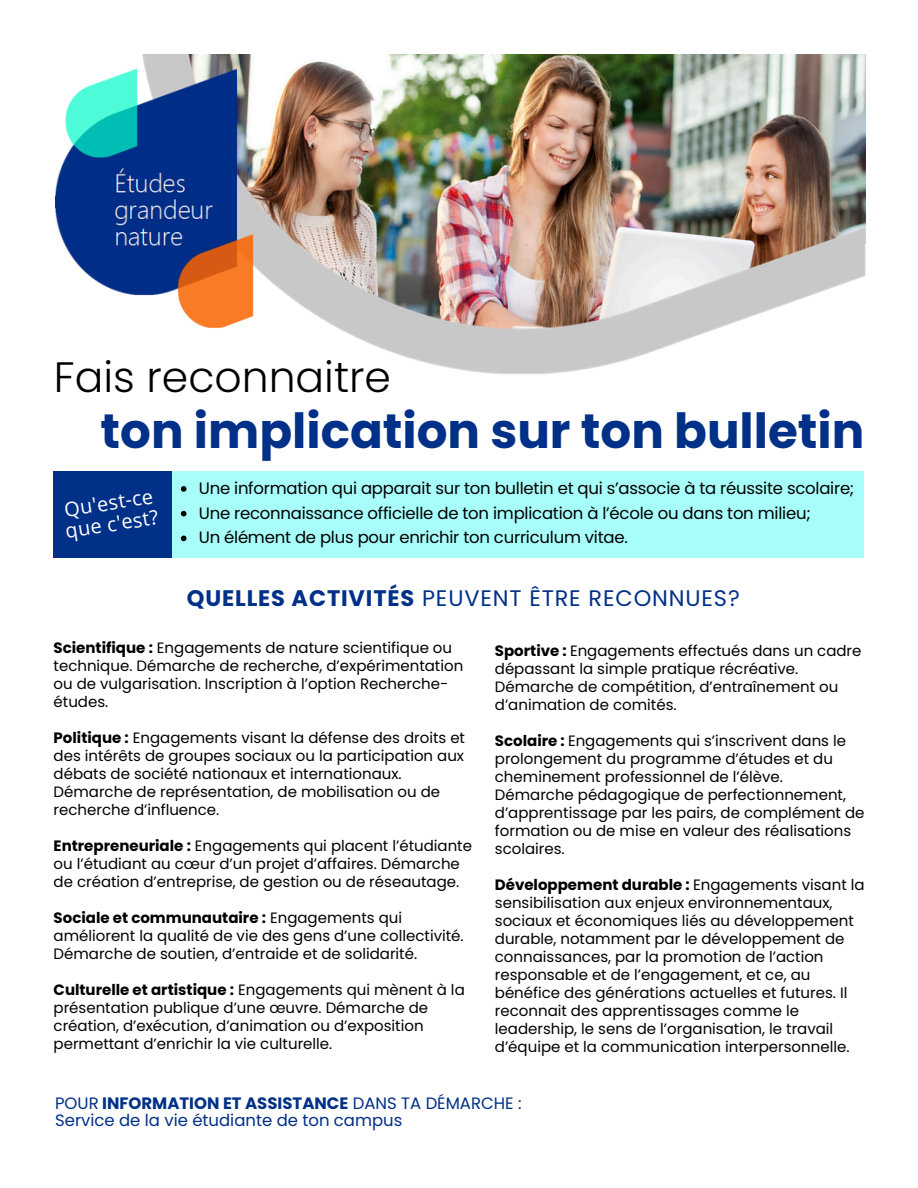
<style>
.page{position:relative;width:918px;height:1188px;background:#fff}
.page>*{position:absolute;margin:0;border:0;box-sizing:border-box;transform-origin:0 0}
.t1{font:700 48.3px "Poppins";color:#003087}
.t2{font:300 42.45px "Poppins";color:#000}
.t3{font:22.5px "Poppins";letter-spacing:.04em;color:#003087}
.t4{font:19.95px/21.5px "Open Sans";color:#fefefe}
.t5{font:16.5px "Poppins";letter-spacing:-.015em;color:#000}
.t6{font:16.5px/16.8px "Poppins";color:#003087}
.t7{font:15px/18px "Poppins";color:#000}
.s1{font-weight:700}
</style>
<div class="page">
<img style="left:55px;top:54px;width:810px;height:320px">
<div style="left:161px;top:471px;width:703px;height:86px;background:#a6fdf9"></div>
<div style="left:54px;top:471px;width:118px;height:86px;background:#003087"></div>
<svg style="left:181px;top:486px;width:6px;height:6px"></svg>
<svg style="left:181px;top:511px;width:6px;height:5px"></svg>
<svg style="left:181px;top:536px;width:6px;height:5px"></svg>
<p class="t2" style="left:54px;top:348px;width:339px">Fais reconnaitre</p>
<h2 class="t1" style="left:101px;top:397px;width:765px">ton implication sur ton bulletin</h2>
<h1 class="t5" style="left:199px;top:477px;width:657px">Une information qui apparait sur ton bulletin et qui s’associe à ta réussite scolaire;</h1>
<p class="t5" style="left:199px;top:501px;width:613px">Une reconnaissance officielle de ton implication à l’école ou dans ton milieu;</p>
<p class="t5" style="left:199px;top:526px;width:431px">Un élément de plus pour enrichir ton curriculum vitae.</p>
<p class="t3" style="left:187px;top:583px;width:554px"><span class="s1">QUELLES ACTIVITÉS</span> PEUVENT ÊTRE RECONNUES?</p>
<h4 class="t7" style="left:54px;top:639px;width:411px"><span class="s1">Scientifique :</span> Engagements de nature scientifique ou technique. Démarche de recherche, d’expérimentation ou de vulgarisation. Inscription à l’option Recherche&shy;études.</h4>
<h3 class="t7" style="left:54px;top:729px;width:413px"><span class="s1">Politique :</span> Engagements visant la défense des droits et des intérêts de groupes sociaux ou la participation aux débats de société nationaux et internationaux.<br>Démarche de représentation, de mobilisation ou de recherche d’influence.</h3>
<p class="t7" style="left:54px;top:837px;width:420px"><span class="s1">Entrepreneuriale :</span> Engagements qui placent l’étudiante ou l’étudiant au cœur d’un projet d’affaires. Démarche de création d’entreprise, de gestion ou de réseautage.</p>
<p class="t7" style="left:54px;top:909px;width:412px"><span class="s1">Sociale et communautaire :</span> Engagements qui améliorent la qualité de vie des gens d’une collectivité.<br>Démarche de soutien, d’entraide et de solidarité.</p>
<p class="t7" style="left:54px;top:981px;width:413px"><span class="s1">Culturelle et artistique :</span> Engagements qui mènent à la présentation publique d’une œuvre. Démarche de création, d’exécution, d’animation ou d’exposition permettant d’enrichir la vie culturelle.</p>
<p class="t4" style="left:60px;top:499px;width:95px;rotate:-9deg">Qu'est-ce que c'est?</p>
<p class="t7" style="left:495px;top:642px;width:368px"><span class="s1">Sportive :</span> Engagements effectués dans un cadre dépassant la simple pratique récréative.<br>Démarche de compétition, d’entraînement ou d’animation de comités.</p>
<p class="t7" style="left:495px;top:732px;width:371px"><span class="s1">Scolaire :</span> Engagements qui s’inscrivent dans le prolongement du programme d’études et du cheminement professionnel de l’élève.<br>Démarche pédagogique de perfectionnement, d’apprentissage par les pairs, de complément de formation ou de mise en valeur des réalisations scolaires.</p>
<p class="t7" style="left:495px;top:876px;width:371px"><span class="s1">Développement durable :</span> Engagements visant la sensibilisation aux enjeux environnementaux, sociaux et économiques liés au développement durable, notamment par le développement de connaissances, par la promotion de l’action responsable et de l’engagement, et ce, au bénéfice des générations actuelles et futures. Il reconnait des apprentissages comme le leadership, le sens de l’organisation, le travail d’équipe et la communication interpersonnelle.</p>
<p class="t6" style="left:55px;top:1095px;width:468px">POUR <span class="s1">INFORMATION ET ASSISTANCE</span> DANS TA DÉMARCHE :<br>Service de la vie étudiante de ton campus</p>
</div>
